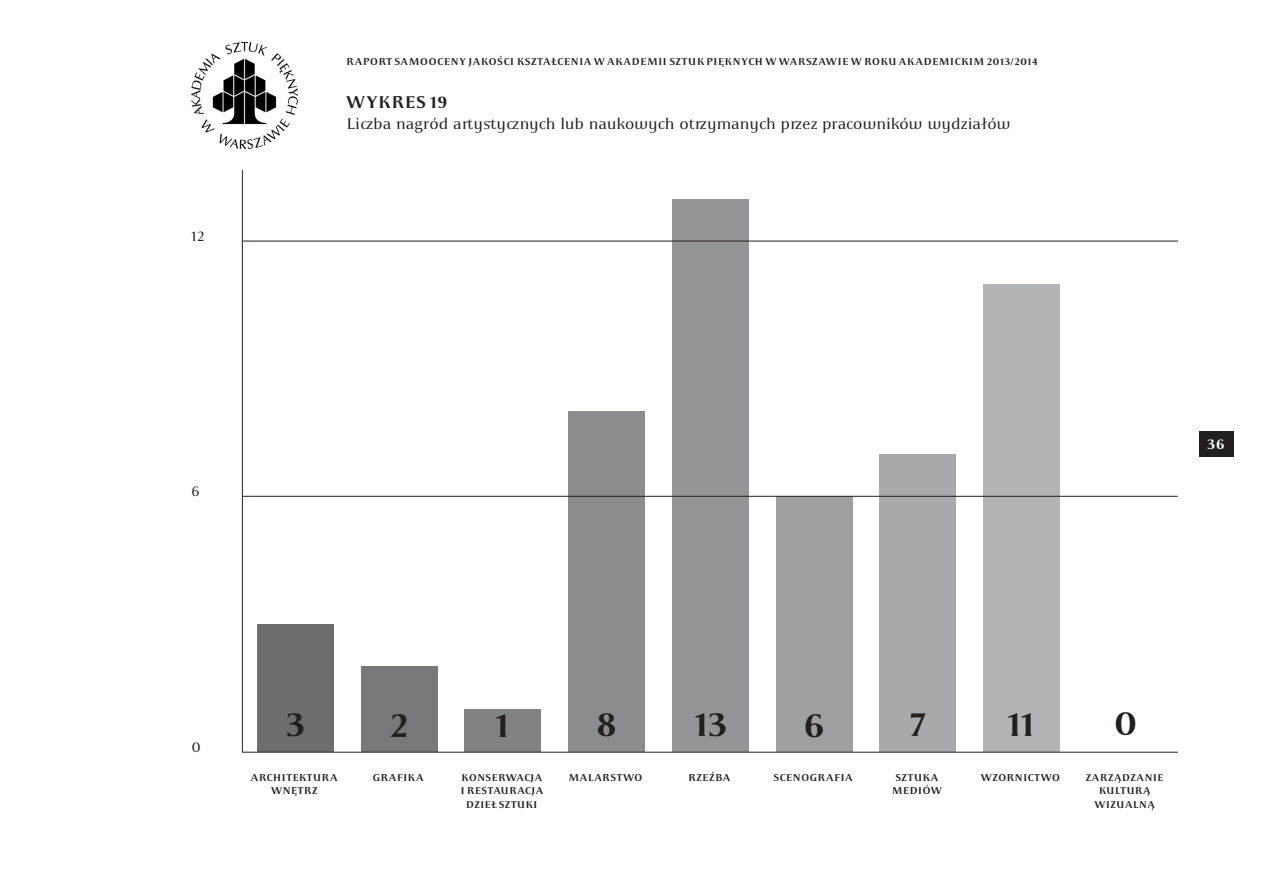
<style>
.page{position:relative;width:1263px;height:893px;background:#fff}
.page>*{position:absolute;margin:0;border:0;box-sizing:border-box;transform-origin:0 0}
.t1{font:700 36px "Apolonia";color:#231f20}
.t2{font:700 18px "Apolonia";letter-spacing:.025em;color:#231f20}
.t3{font:16.5px "Apolonia";letter-spacing:-.005em;color:#231f20}
.t4{font:15px "Apolonia";color:#231f20}
.t5{font:700 15px "Apolonia";color:#fff}
.t6{font:700 10.5px/13.5px "Apolonia";letter-spacing:.04em;color:#231f20;text-align:center}
.t7{font:700 10.5px/13.5px "Apolonia";letter-spacing:.01em;color:#231f20;text-align:center}
.t8{font:700 10.35px/13.4px "Apolonia";letter-spacing:.025em;color:#231f20;text-align:center}
</style>
<div class="page">
<div style="left:1199px;top:431px;width:34px;height:26px;background:#231f20"></div>
<img style="left:191px;top:43px;width:107px;height:106px">
<svg style="left:242px;top:170px;width:937px;height:583px"></svg>
<hr style="left:243px;top:241px;width:935px;height:1px;background:#231f20">
<hr style="left:242px;top:496px;width:936px;height:1px;background:#231f20">
<p class="t4" style="left:191px;top:227px;width:15px">12</p>
<p class="t4" style="left:191px;top:482px;width:10px">6</p>
<p class="t6" style="left:346px;top:55px;width:693px">RAPORT SAMOOCENY JAKOŚCI KSZTAŁCENIA W AKADEMII SZTUK PIĘKNYCH W WARSZAWIE W ROKU AKADEMICKIM 2013/2014</p>
<p class="t2" style="left:346px;top:91px;width:103px">WYKRES 19</p>
<p class="t3" style="left:346px;top:114px;width:666px">Liczba nagród artystycznych lub naukowych otrzymanych przez pracowników wydziałów</p>
<h3 class="t5" style="left:1207px;top:435px;width:19px">36</h3>
<p class="t4" style="left:191px;top:738px;width:11px">0</p>
<p class="t1" style="left:286px;top:703px;width:19px">3</p>
<p class="t1" style="left:390px;top:704px;width:20px">2</p>
<p class="t1" style="left:495px;top:704px;width:16px">1</p>
<p class="t1" style="left:596px;top:703px;width:22px">8</p>
<p class="t1" style="left:694px;top:703px;width:34px">13</p>
<p class="t1" style="left:803px;top:704px;width:24px">6</p>
<p class="t1" style="left:910px;top:703px;width:17px">7</p>
<p class="t1" style="left:1007px;top:703px;width:30px">11</p>
<p class="t1" style="left:1113px;top:703px;width:26px">0</p>
<p class="t6" style="left:372px;top:771px;width:52px">GRAFIKA</p>
<p class="t6" style="left:568px;top:771px;width:76px">MALARSTWO</p>
<p class="t6" style="left:688px;top:771px;width:44px">RZEŹBA</p>
<p class="t6" style="left:773px;top:771px;width:81px">SCENOGRAFIA</p>
<p class="t7" style="left:892px;top:771px;width:52px">SZTUKA<br>MEDIÓW</p>
<p class="t6" style="left:981px;top:771px;width:81px">WZORNICTWO</p>
<p class="t6" style="left:251px;top:771px;width:88px">ARCHITEKTURA<br>WNĘTRZ</p>
<p class="t8" style="left:1086px;top:771px;width:79px">ZARZĄDZANIE<br>KULTURĄ<br>WIZUALNĄ</p>
<p class="t8" style="left:460px;top:771px;width:84px">KONSERWACJA<br>I RESTAURACJA<br>DZIEŁ SZTUKI</p>
</div>
